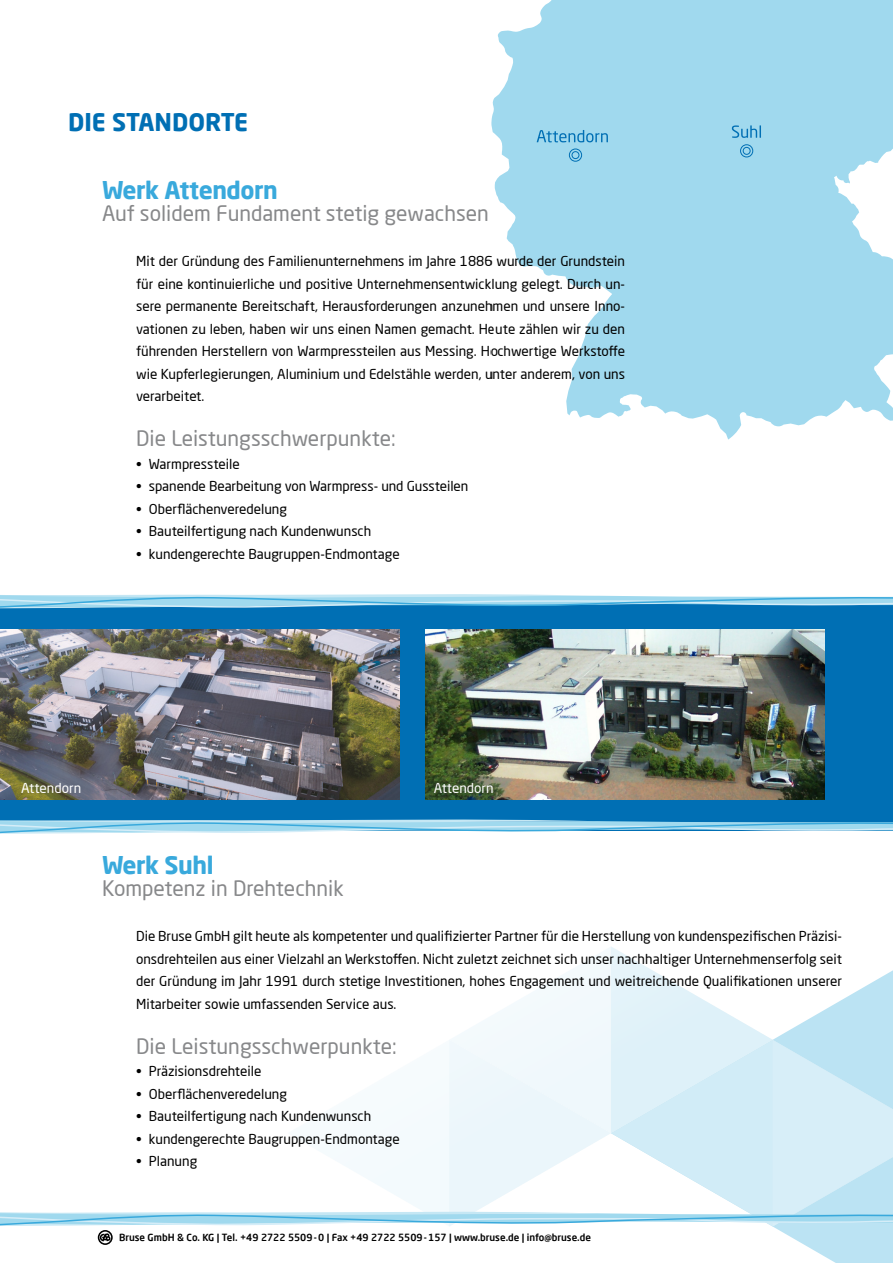
<style>
.page{position:relative;width:893px;height:1263px;background:#fff}
.page>*{position:absolute;margin:0;border:0;box-sizing:border-box;transform-origin:0 0}
.t1{font:700 24px "Neo Sans Pro";letter-spacing:-.02em;color:#39a9dc}
.t2{font:700 24px "Neo Sans Pro";color:#006fb4}
.t3{font:21px "Neo Sans Pro";color:#87888a}
.t4{font:13.5px/22.5px "Neo Sans Pro";color:#000;text-align:justify}
.t5{font:13.5px "Neo Sans Pro";color:#fff}
.t6{font:500 9.75px "Neo Sans Pro";color:#000}
</style>
<div class="page">
<svg style="left:0;top:947px;width:893px;height:298px"></svg>
<svg style="left:491px;top:0;width:402px;height:440px;fill:#a0d9ee"></svg>
<svg style="left:537px;top:130px;width:71px;height:12px"></svg>
<div style="left:572px;top:151px;width:7px;height:8px;border:1px solid #006fb4;border-radius:50%"></div>
<div style="left:569px;top:149px;width:13px;height:13px;border:1px solid #006fb4;border-radius:50%"></div>
<svg style="left:732px;top:125px;width:29px;height:13px"></svg>
<div style="left:743px;top:147px;width:8px;height:8px;border:1px solid #006fb4;border-radius:50%"></div>
<div style="left:740px;top:144px;width:13px;height:13px;border:1px solid #006fb4;border-radius:50%"></div>
<div style="left:0;top:597px;width:893px;height:234px;background:#006fb4"></div>
<img style="left:0;top:629px;width:400px;height:170px">
<img style="left:425px;top:629px;width:400px;height:170px">
<svg style="left:0;top:594px;width:893px;height:15px"></svg>
<svg style="left:0;top:819px;width:893px;height:15px"></svg>
<h1 class="t2" style="left:68px;top:107px;width:182px">DIE STANDORTE</h1>
<h1 class="t1" style="left:102px;top:174px;width:177px">Werk Attendorn</h1>
<h2 class="t3" style="left:102px;top:201px;width:388px">Auf solidem Fundament stetig gewachsen</h2>
<p class="t4" style="left:136px;top:250px;width:490px">Mit der Gründung des Familienunternehmens im Jahre 1886 wurde der Grundstein für eine kontinuierliche und positive Unternehmensentwicklung gelegt. Durch un&shy;sere permanente Bereitschaft, Herausforderungen anzunehmen und unsere Inno&shy;vationen zu leben, haben wir uns einen Namen gemacht. Heute zählen wir zu den führenden Herstellern von Warmpressteilen aus Messing. Hochwertige Werkstoffe wie Kupferlegierungen, Aluminium und Edelstähle werden, unter anderem, von uns verarbeitet.</p>
<h2 class="t3" style="left:136px;top:426px;width:261px">Die Leistungsschwerpunkte:</h2>
<p class="t4" style="left:136px;top:452px;width:105px">• Warmpressteile</p>
<p class="t4" style="left:136px;top:475px;width:334px">• spanende Bearbeitung von Warmpress- und Gussteilen</p>
<p class="t4" style="left:136px;top:497px;width:152px">• Oberflächenveredelung</p>
<p class="t4" style="left:136px;top:520px;width:237px">• Bauteilfertigung nach Kundenwunsch</p>
<p class="t4" style="left:136px;top:542px;width:265px">• kundengerechte Baugruppen-Endmontage</p>
<p class="t5" style="left:21px;top:780px;width:61px">Attendorn</p>
<p class="t5" style="left:434px;top:780px;width:61px">Attendorn</p>
<h1 class="t1" style="left:102px;top:849px;width:113px">Werk Suhl</h1>
<h2 class="t3" style="left:102px;top:876px;width:243px">Kompetenz in Drehtechnik</h2>
<p class="t4" style="left:136px;top:925px;width:707px">Die Bruse GmbH gilt heute als kompetenter und qualifizierter Partner für die Herstellung von kundenspezifischen Präzisi&shy;onsdrehteilen aus einer Vielzahl an Werkstoffen. Nicht zuletzt zeichnet sich unser nachhaltiger Unternehmenserfolg seit der Gründung im Jahr 1991 durch stetige Investitionen, hohes Engagement und weitreichende Qualifikationen unserer Mitarbeiter sowie umfassenden Service aus.</p>
<h2 class="t3" style="left:136px;top:1033px;width:262px">Die Leistungsschwerpunkte:</h2>
<p class="t4" style="left:136px;top:1060px;width:127px">• Präzisionsdrehteile</p>
<p class="t4" style="left:136px;top:1082px;width:152px">• Oberflächenveredelung</p>
<p class="t4" style="left:136px;top:1105px;width:237px">• Bauteilfertigung nach Kundenwunsch</p>
<p class="t4" style="left:136px;top:1127px;width:265px">• kundengerechte Baugruppen-Endmontage</p>
<p class="t4" style="left:136px;top:1150px;width:63px">• Planung</p>
<p class="t6" style="left:119px;top:1231px;width:473px">Bruse GmbH &amp; Co. KG | Tel. +49 2722 5509-0 | Fax +49 2722 5509-157 | www.bruse.de | info@bruse.de</p>
</div>
